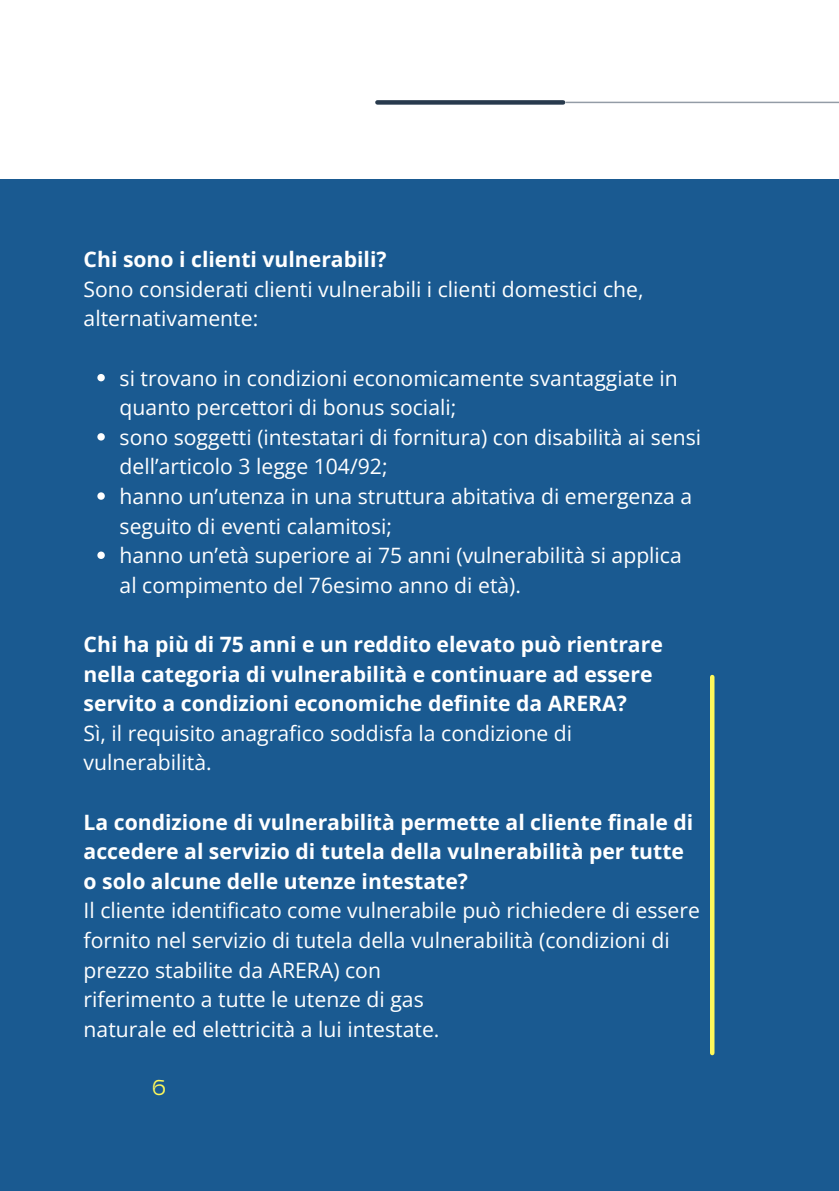
<style>
.page{position:relative;width:839px;height:1191px;background:#fff}
.page>*{position:absolute;margin:0;border:0;box-sizing:border-box;transform-origin:0 0}
.t1{font:21.2px/29.6px "Open Sans";color:#fff}
.t2{font:700 21.2px/29.6px "Open Sans";color:#fff}
.t3{font:21.2px "PP Neue Machina";color:#fff95a}
.s1{font-weight:700}
</style>
<div class="page">
<div style="left:0;top:0;width:838px;height:1191px;background:#1a5a91"></div>
<div style="left:0;top:0;width:838px;height:178px;background:#fff"></div>
<div style="left:377px;top:100px;width:186px;height:5px;background:#283a4d"></div>
<hr style="left:566px;top:102px;width:272px;height:1px;background:#283a4d">
<hr style="left:710px;top:677px;width:4px;height:376px;background:#fff95a">
<svg style="left:97px;top:374px;width:8px;height:7px"></svg>
<svg style="left:97px;top:433px;width:8px;height:8px"></svg>
<svg style="left:97px;top:492px;width:8px;height:8px"></svg>
<svg style="left:97px;top:552px;width:8px;height:7px"></svg>
<h1 class="t1" style="left:84px;top:244px;width:561px"><span class="s1">Chi sono i clienti vulnerabili?<br></span>Sono considerati clienti vulnerabili i clienti domestici che, alternativamente:</h1>
<h1 class="t1" style="left:120px;top:363px;width:559px">si trovano in condizioni economicamente svantaggiate in quanto percettori di bonus sociali;</h1>
<h1 class="t1" style="left:120px;top:422px;width:583px">sono soggetti (intestatari di fornitura) con disabilità ai sensi dell’articolo 3 legge 104/92;</h1>
<h1 class="t1" style="left:120px;top:481px;width:574px">hanno un’utenza in una struttura abitativa di emergenza a seguito di eventi calamitosi;</h1>
<h1 class="t1" style="left:120px;top:540px;width:563px">hanno un’età superiore ai 75 anni (vulnerabilità si applica al compimento del 76esimo anno di età).</h1>
<h1 class="t2" style="left:84px;top:629px;width:580px">Chi ha più di 75 anni e un reddito elevato può rientrare nella categoria di vulnerabilità e continuare ad essere servito a condizioni economiche definite da ARERA?</h1>
<h1 class="t1" style="left:84px;top:718px;width:490px">Sì, il requisito anagrafico soddisfa la condizione di vulnerabilità.</h1>
<h1 class="t1" style="left:84px;top:807px;width:618px"><span class="s1">La condizione di vulnerabilità permette al cliente finale di accedere al servizio di tutela della vulnerabilità per tutte o solo alcune delle utenze intestate?<br></span>Il cliente identificato come vulnerabile può richiedere di essere fornito nel servizio di tutela della vulnerabilità (condizioni di prezzo stabilite da ARERA) con<br>riferimento a tutte le utenze di gas</h1>
<h1 class="t1" style="left:84px;top:1014px;width:357px">naturale ed elettricità a lui intestate.</h1>
<p class="t3" style="left:152px;top:1080px;width:16px">6</p>
</div>
